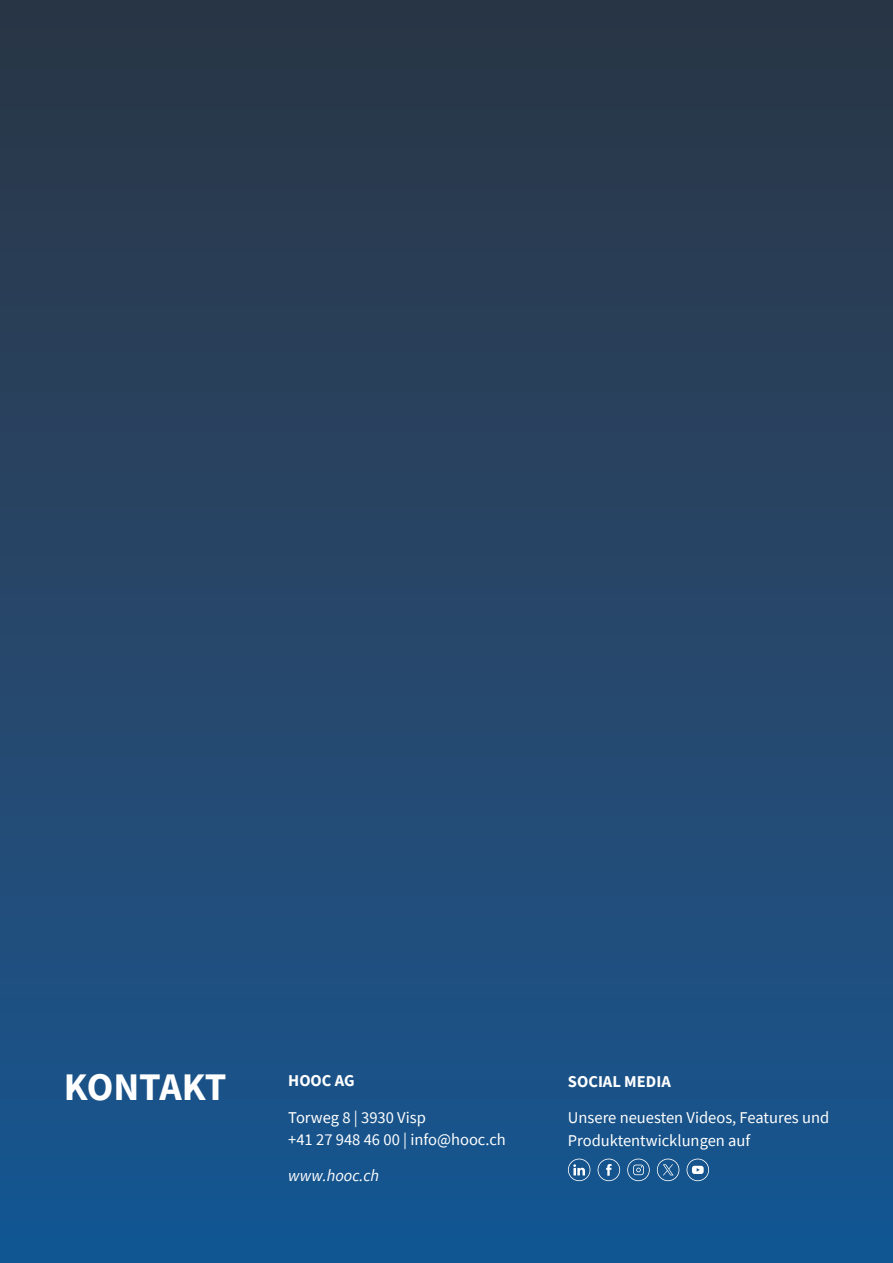
<style>
.page{position:relative;width:893px;height:1263px;background:#fff}
.page>*{position:absolute;margin:0;border:0;box-sizing:border-box;transform-origin:0 0}
.t1{font:700 39px "Source Sans Pro";letter-spacing:-.015em;color:#fff}
.t2{font:16.5px/22.5px "Source Sans Pro";color:#fff}
.t3{font:700 16.5px "Source Sans Pro";color:#fff}
.t4{font:italic 16.5px "Source Sans Pro";color:#fff}
</style>
<div class="page">
<div style="left:0;top:0;width:893px;height:1263px;background:linear-gradient(to bottom,#2e3644,#195792)"></div>
<svg style="left:598px;top:1158px;width:22px;height:23px"></svg>
<svg style="left:627px;top:1158px;width:23px;height:23px"></svg>
<svg style="left:568px;top:1158px;width:22px;height:23px"></svg>
<svg style="left:687px;top:1158px;width:22px;height:23px"></svg>
<svg style="left:657px;top:1158px;width:22px;height:23px"></svg>
<h1 class="t1" style="left:64px;top:1061px;width:164px">KONTAKT</h1>
<p class="t3" style="left:568px;top:1070px;width:104px">SOCIAL MEDIA</p>
<p class="t2" style="left:568px;top:1106px;width:263px">Unsere neuesten Videos, Features und<br>Produktentwicklungen auf</p>
<p class="t3" style="left:288px;top:1070px;width:68px">HOOC AG</p>
<p class="t2" style="left:288px;top:1106px;width:219px">Torweg 8 | 3930 Visp<br>+41 27 948 46 00 | info@hooc.ch</p>
<p class="t4" style="left:288px;top:1165px;width:92px">www.hooc.ch</p>
</div>
